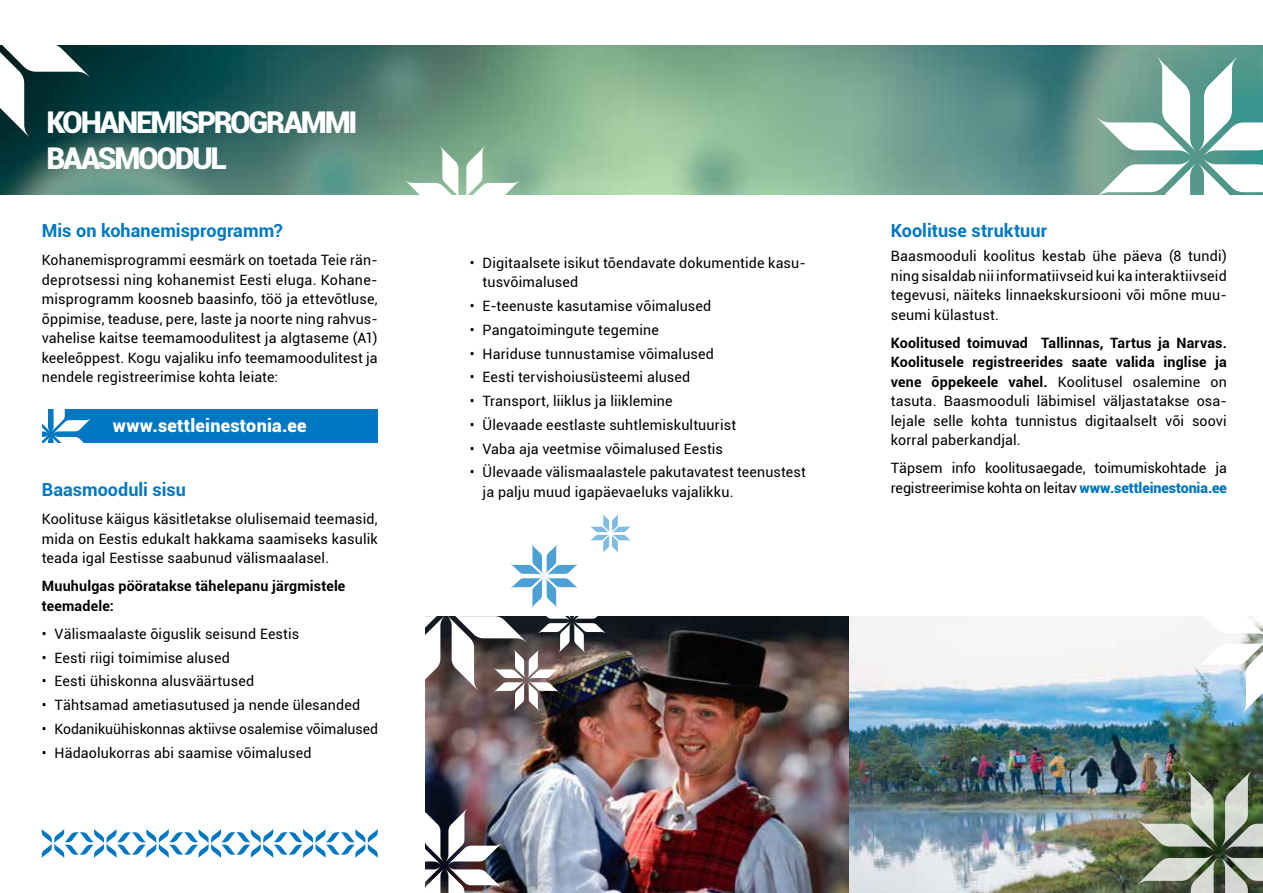
<style>
.page{position:relative;width:1263px;height:893px;background:#fff}
.page>*{position:absolute;margin:0;border:0;box-sizing:border-box;transform-origin:0 0}
.t1{font:900 30px/36px "Roboto";letter-spacing:-.08em;color:#fff}
.t2{font:700 18px "Roboto";color:#0077c1}
.t3{font:900 18px "Roboto";letter-spacing:.015em;color:#fff}
.t4{font:14.25px/19.5px "Roboto";letter-spacing:.01em;color:#000;text-align:justify}
.t5{font:700 14.25px/19.5px "Roboto";letter-spacing:.01em;color:#000}
.s1{font-weight:700}
.s2{font-weight:900;color:#0077c1}
</style>
<div class="page">
<div style="left:42px;top:409px;width:336px;height:34px;background:#0077c1"></div>
<img style="left:0;top:45px;width:1263px;height:149px">
<img style="left:425px;top:617px;width:838px;height:276px">
<img style="left:1137px;top:770px;width:126px;height:123px">
<svg style="left:0;top:45px;width:89px;height:92px"></svg>
<svg style="left:42px;top:409px;width:49px;height:34px"></svg>
<svg style="left:1097px;top:57px;width:166px;height:138px"></svg>
<img style="left:1197px;top:616px;width:66px;height:97px">
<img style="left:425px;top:809px;width:77px;height:84px">
<svg style="left:405px;top:146px;width:115px;height:49px"></svg>
<svg style="left:425px;top:514px;width:206px;height:197px"></svg>
<svg style="left:42px;top:829px;width:336px;height:29px"></svg>
<h1 class="t1" style="left:47px;top:103px;width:312px">KOHANEMISPROGRAMMI<br>BAASMOODUL</h1>
<p class="t2" style="left:42px;top:218px;width:242px">Mis on kohanemisprogramm?</p>
<p class="t4" style="left:42px;top:250px;width:337px">Kohanemisprogrammi eesmärk on toetada Teie rän&shy;deprotsessi ning kohanemist Eesti eluga. Kohane&shy;misprogramm koosneb baasinfo, töö ja ettevõtluse, õppimise, teaduse, pere, laste ja noorte ning rahvus&shy;vahelise kaitse teemamoodulitest ja algtaseme (A1) keeleõppest. Kogu vajaliku info teemamoodulitest ja nendele registreerimise kohta leiate:</p>
<p class="t3" style="left:113px;top:413px;width:195px">www.settleinestonia.ee</p>
<p class="t2" style="left:42px;top:477px;width:146px">Baasmooduli sisu</p>
<p class="t4" style="left:42px;top:509px;width:337px">Koolituse käigus käsitletakse olulisemaid teemasid, mida on Eestis edukalt hakkama saamiseks kasulik teada igal Eestisse saabunud välismaalasel.</p>
<p class="t5" style="left:42px;top:576px;width:305px">Muuhulgas pööratakse tähelepanu järgmistele teemadele:</p>
<p class="t4" style="left:42px;top:623px;width:259px">• Välismaalaste õiguslik seisund Eestis</p>
<p class="t4" style="left:42px;top:647px;width:190px">• Eesti riigi toimimise alused</p>
<p class="t4" style="left:42px;top:671px;width:214px">• Eesti ühiskonna alusväärtused</p>
<p class="t4" style="left:42px;top:695px;width:320px">• Tähtsamad ametiasutused ja nende ülesanded</p>
<p class="t4" style="left:42px;top:718px;width:338px">• Kodanikuühiskonnas aktiivse osalemise võimalused</p>
<p class="t4" style="left:42px;top:742px;width:271px">• Hädaolukorras abi saamise võimalused</p>
<p class="t4" style="left:483px;top:253px;width:325px;text-indent:-13px">• Digitaalsete isikut tõendavate dokumentide kasu&shy;tusvõimalused</p>
<p class="t4" style="left:470px;top:296px;width:243px">• E-teenuste kasutamise võimalused</p>
<p class="t4" style="left:470px;top:320px;width:190px">• Pangatoimingute tegemine</p>
<p class="t4" style="left:470px;top:343px;width:246px">• Hariduse tunnustamise võimalused</p>
<p class="t4" style="left:470px;top:367px;width:222px">• Eesti tervishoiusüsteemi alused</p>
<p class="t4" style="left:470px;top:391px;width:204px">• Transport, liiklus ja liiklemine</p>
<p class="t4" style="left:470px;top:415px;width:268px">• Ülevaade eestlaste suhtlemiskultuurist</p>
<p class="t4" style="left:470px;top:438px;width:255px">• Vaba aja veetmise võimalused Eestis</p>
<p class="t4" style="left:483px;top:462px;width:325px;text-indent:-13px">• Ülevaade välismaalastele pakutavatest teenustest ja palju muud igapäevaeluks vajalikku.</p>
<p class="t2" style="left:891px;top:218px;width:158px">Koolituse struktuur</p>
<p class="t4" style="left:891px;top:246px;width:337px">Baasmooduli koolitus kestab ühe päeva (8 tundi) ning sisaldab nii informatiivseid kui ka interaktiivseid tegevusi, näiteks linnaekskursiooni või mõne muu&shy;seumi külastust.</p>
<p class="t4" style="left:891px;top:332px;width:337px"><span class="s1">Koolitused toimuvad Tallinnas, Tartus ja Narvas.<br>Koolitusele registreerides saate valida inglise ja vene õppekeele vahel.</span> Koolitusel osalemine on tasuta. Baasmooduli läbimisel väljastatakse osa&shy;lejale selle kohta tunnistus digitaalselt või soovi korral paberkandjal.</p>
<p class="t4" style="left:891px;top:458px;width:337px">Täpsem info koolitusaegade, toimumiskohtade ja registreerimise kohta on leitav <span class="s2">www.settleinestonia.ee</span></p>
</div>
